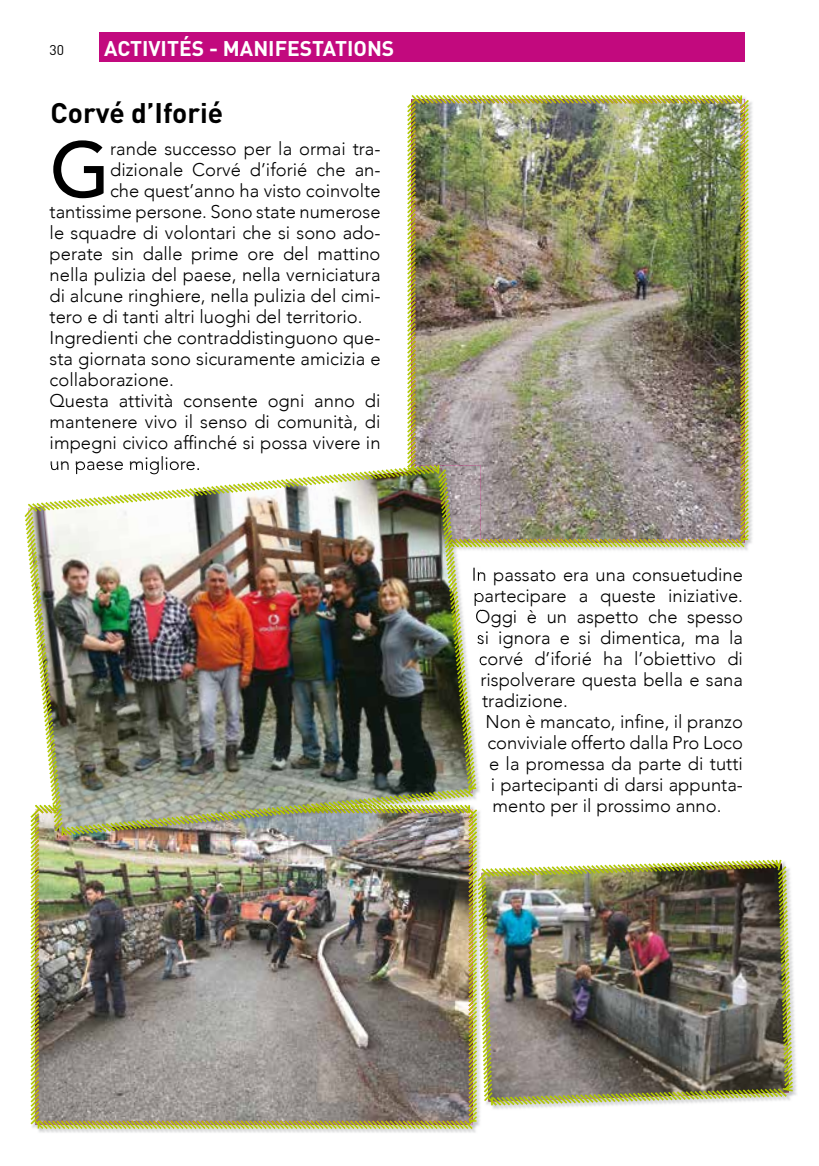
<style>
.page{position:relative;width:819px;height:1166px;background:#fff}
.page>*{position:absolute;margin:0;border:0;box-sizing:border-box;transform-origin:0 0}
.t1{font:500 77.7px "Avenir";color:#000}
.t2{font:700 28px "DIN";color:#000}
.t3{font:700 21px "DIN";color:#fff}
.t4{font:300 18.38px "Avenir";color:#000}
.t5{font:14px "DIN";color:#000}
</style>
<div class="page">
<div style="left:99px;top:32px;width:645px;height:30px;background:#c2097e"></div>
<img style="left:407px;top:95px;width:341px;height:452px">
<img style="left:31px;top:840px;width:446px;height:289px">
<img style="left:477px;top:572px;width:3px;height:9px">
<img style="left:476px;top:593px;width:4px;height:9px">
<img style="left:476px;top:610px;width:4px;height:13px">
<img style="left:477px;top:635px;width:3px;height:9px">
<img style="left:476px;top:465px;width:4px;height:82px">
<img style="left:203px;top:809px;width:277px;height:31px">
<img style="left:24px;top:465px;width:452px;height:371px">
<img style="left:478px;top:979px;width:319px;height:131px">
<img style="left:477px;top:859px;width:316px;height:247px">
<p class="t5" style="left:50px;top:42px;width:16px">30</p>
<p class="t3" style="left:104px;top:35px;width:291px">ACTIVITÉS - MANIFESTATIONS</p>
<h2 class="t2" style="left:51px;top:94px;width:174px">Corvé d’Iforié</h2>
<h1 class="t1" style="left:50px;top:103px;width:62px">G</h1>
<p class="t4" style="left:110px;top:138px;width:272px">rande successo per la ormai tra-</p>
<p class="t4" style="left:110px;top:159px;width:272px">dizionale Corvé d’iforié che an-</p>
<p class="t4" style="left:110px;top:180px;width:272px">che quest’anno ha visto coinvolte</p>
<p class="t4" style="left:50px;top:201px;width:332px">tantissime persone. Sono state numerose</p>
<p class="t4" style="left:50px;top:222px;width:332px">le squadre di volontari che si sono ado-</p>
<p class="t4" style="left:50px;top:243px;width:332px">perate sin dalle prime ore del mattino</p>
<p class="t4" style="left:50px;top:264px;width:332px">nella pulizia del paese, nella verniciatura</p>
<p class="t4" style="left:50px;top:285px;width:332px">di alcune ringhiere, nella pulizia del cimi-</p>
<p class="t4" style="left:50px;top:306px;width:314px">tero e di tanti altri luoghi del territorio.</p>
<p class="t4" style="left:50px;top:327px;width:332px">Ingredienti che contraddistinguono que-</p>
<p class="t4" style="left:50px;top:348px;width:332px">sta giornata sono sicuramente amicizia e</p>
<p class="t4" style="left:50px;top:369px;width:126px">collaborazione.</p>
<p class="t4" style="left:50px;top:390px;width:332px">Questa attività consente ogni anno di</p>
<p class="t4" style="left:50px;top:411px;width:332px">mantenere vivo il senso di comunità, di</p>
<p class="t4" style="left:50px;top:432px;width:332px">impegni civico affinché si possa vivere in</p>
<p class="t4" style="left:50px;top:453px;width:152px">un paese migliore.</p>
<p class="t4" style="left:471px;top:563px;width:273px">In passato era una consuetudine</p>
<p class="t4" style="left:473px;top:584px;width:271px">partecipare a queste iniziative.</p>
<p class="t4" style="left:475px;top:605px;width:269px">Oggi è un aspetto che spesso</p>
<p class="t4" style="left:477px;top:626px;width:268px">si ignora e si dimentica, ma la</p>
<p class="t4" style="left:478px;top:647px;width:266px">corvé d’iforié ha l’obiettivo di</p>
<p class="t4" style="left:480px;top:668px;width:264px">rispolverare questa bella e sana</p>
<p class="t4" style="left:482px;top:689px;width:87px">tradizione.</p>
<p class="t4" style="left:485px;top:710px;width:259px">Non è mancato, infine, il pranzo</p>
<p class="t4" style="left:487px;top:731px;width:257px">conviviale offerto dalla Pro Loco</p>
<p class="t4" style="left:489px;top:752px;width:255px">e la promessa da parte di tutti</p>
<p class="t4" style="left:491px;top:773px;width:254px">i partecipanti di darsi appunta-</p>
<p class="t4" style="left:492px;top:794px;width:230px">mento per il prossimo anno.</p>
</div>
